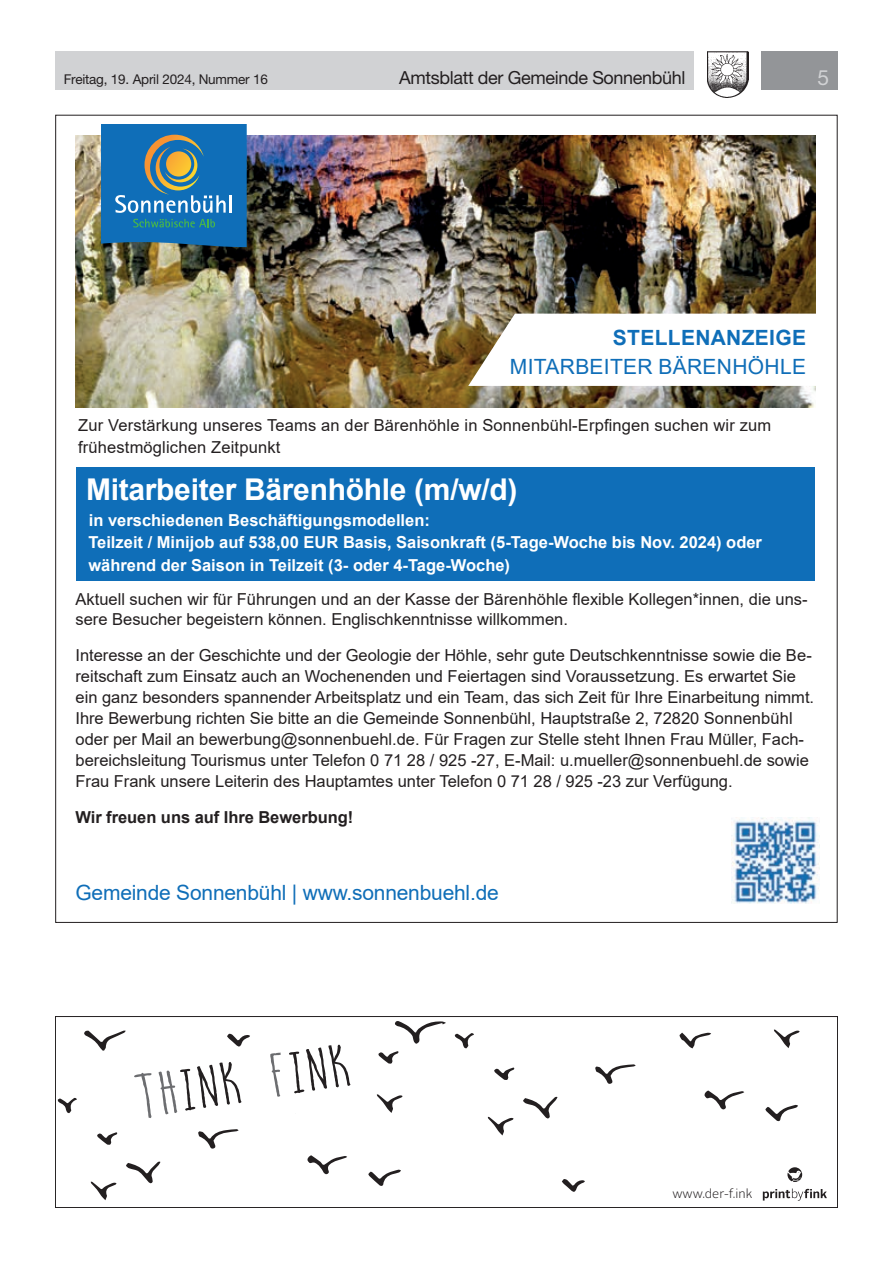
<style>
.page{position:relative;width:893px;height:1263px;background:#fff}
.page>*{position:absolute;margin:0;border:0;box-sizing:border-box;transform-origin:0 0}
.t1{font:53.55px "hellogoodbye";color:#231f20;scale:1.18 1}
.t2{font:700 30px "Arial";letter-spacing:-.01em;color:#fff}
.t3{font:21px "Arial";letter-spacing:-.01em;color:#0f6eb8}
.t4{font:21px "Arial";letter-spacing:.015em;color:#0f6eb8}
.t5{font:700 21px "Arial";letter-spacing:.015em;color:#0f6eb8}
.t6{font:21px "Helvetica Neue LT Std";color:#d1d2d4}
.t7{font:18px "Helvetica Neue LT Std";letter-spacing:-.02em;color:#231f20}
.t8{font:16.5px/21px "Arial";color:#231f20}
.t9{font:700 16.5px/22.5px "Arial";color:#fff}
.t10{font:700 16.5px "Arial";letter-spacing:-.005em;color:#231f20}
.t11{font:13.5px "Helvetica Neue LT Std";letter-spacing:-.015em;color:#231f20}
.t12{font:300 12.75px "Alright Web";color:#231f20}
.s1{color:#6c6d70}
</style>
<div class="page">
<div style="left:55px;top:51px;width:639px;height:38px;background:#d1d2d4"></div>
<div style="left:761px;top:51px;width:77px;height:38px;background:#939598"></div>
<img style="left:707px;top:51px;width:41px;height:47px">
<img style="left:76px;top:136px;width:739px;height:271px">
<svg style="left:101px;top:125px;width:146px;height:122px;background:#2d79ab"></svg>
<svg style="left:468px;top:314px;width:347px;height:72px"></svg>
<div style="left:77px;top:467px;width:738px;height:113px;background:#0f6eb8"></div>
<img style="left:731px;top:817px;width:88px;height:86px">
<svg style="left:595px;top:1064px;width:41px;height:20px"></svg>
<svg style="left:679px;top:1032px;width:32px;height:16px"></svg>
<svg style="left:774px;top:1029px;width:26px;height:19px"></svg>
<svg style="left:562px;top:1179px;width:23px;height:13px"></svg>
<svg style="left:704px;top:1090px;width:40px;height:19px"></svg>
<svg style="left:523px;top:1097px;width:34px;height:22px"></svg>
<svg style="left:488px;top:1117px;width:26px;height:18px"></svg>
<svg style="left:494px;top:1067px;width:20px;height:13px"></svg>
<svg style="left:455px;top:1033px;width:19px;height:15px"></svg>
<svg style="left:765px;top:1105px;width:33px;height:16px"></svg>
<svg style="left:307px;top:1155px;width:40px;height:19px"></svg>
<svg style="left:126px;top:1161px;width:34px;height:23px"></svg>
<svg style="left:91px;top:1181px;width:26px;height:19px"></svg>
<svg style="left:58px;top:1098px;width:19px;height:15px"></svg>
<svg style="left:368px;top:1169px;width:33px;height:17px"></svg>
<svg style="left:787px;top:1167px;width:15px;height:15px"></svg>
<svg style="left:763px;top:1188px;width:64px;height:13px"></svg>
<svg style="left:84px;top:1021px;width:362px;height:128px"></svg>
<div style="left:55px;top:1016px;width:783px;height:192px;border:1px solid #231f20"></div>
<p class="t11" style="left:64px;top:71px;width:206px">Freitag, 19. April 2024, Nummer 16</p>
<p class="t7" style="left:399px;top:67px;width:288px">Amtsblatt der Gemeinde Sonnenbühl</p>
<p class="t6" style="left:817px;top:65px;width:13px">5</p>
<p class="t5" style="left:613px;top:323px;width:195px">STELLENANZEIGE</p>
<p class="t4" style="left:510px;top:352px;width:298px">MITARBEITER BÄRENHÖHLE</p>
<p class="t8" style="left:78px;top:414px;width:695px;line-height:22.5px">Zur Verstärkung unseres Teams an der Bärenhöhle in Sonnenbühl-Erpfingen suchen wir zum frühestmöglichen Zeitpunkt</p>
<h2 class="t2" style="left:86px;top:469px;width:433px">Mitarbeiter Bärenhöhle (m/w/d)</h2>
<p class="t9" style="left:88px;top:509px;width:675px">in verschiedenen Beschäftigungsmodellen:<br>Teilzeit / Minijob auf 538,00 EUR Basis, Saisonkraft (5-Tage-Woche bis Nov. 2024) oder während der Saison in Teilzeit (3- oder 4-Tage-Woche)</p>
<p class="t8" style="left:75px;top:590px;width:734px;line-height:19.5px">Aktuell suchen wir für Führungen und an der Kasse der Bärenhöhle flexible Kollegen*innen, die uns&shy;sere Besucher begeistern können. Englischkenntnisse willkommen.</p>
<p class="t8" style="left:75px;top:644px;width:740px">Interesse an der Geschichte und der Geologie der Höhle, sehr gute Deutschkenntnisse sowie die Be&shy;reitschaft zum Einsatz auch an Wochenenden und Feiertagen sind Voraussetzung. Es erwartet Sie ein ganz besonders spannender Arbeitsplatz und ein Team, das sich Zeit für Ihre Einarbeitung nimmt.<br>Ihre Bewerbung richten Sie bitte an die Gemeinde Sonnenbühl, Hauptstraße 2, 72820 Sonnenbühl oder per Mail an bewerbung@sonnenbuehl.de. Für Fragen zur Stelle steht Ihnen Frau Müller, Fach&shy;bereichsleitung Tourismus unter Telefon 0 71 28 / 925 -27, E-Mail: u.mueller@sonnenbuehl.de sowie Frau Frank unsere Leiterin des Hauptamtes unter Telefon 0 71 28 / 925 -23 zur Verfügung.</p>
<p class="t10" style="left:75px;top:805px;width:279px">Wir freuen uns auf Ihre Bewerbung!</p>
<p class="t3" style="left:75px;top:878px;width:425px">Gemeinde Sonnenbühl | www.sonnenbuehl.de</p>
<h1 class="t1" style="left:132px;top:1071px;width:185px;rotate:-9deg"><span class="s1">Th</span>ink <span class="s1">F</span>ink</h1>
<p class="t12" style="left:672px;top:1187px;width:81px">www.der-f.ink</p>
</div>
